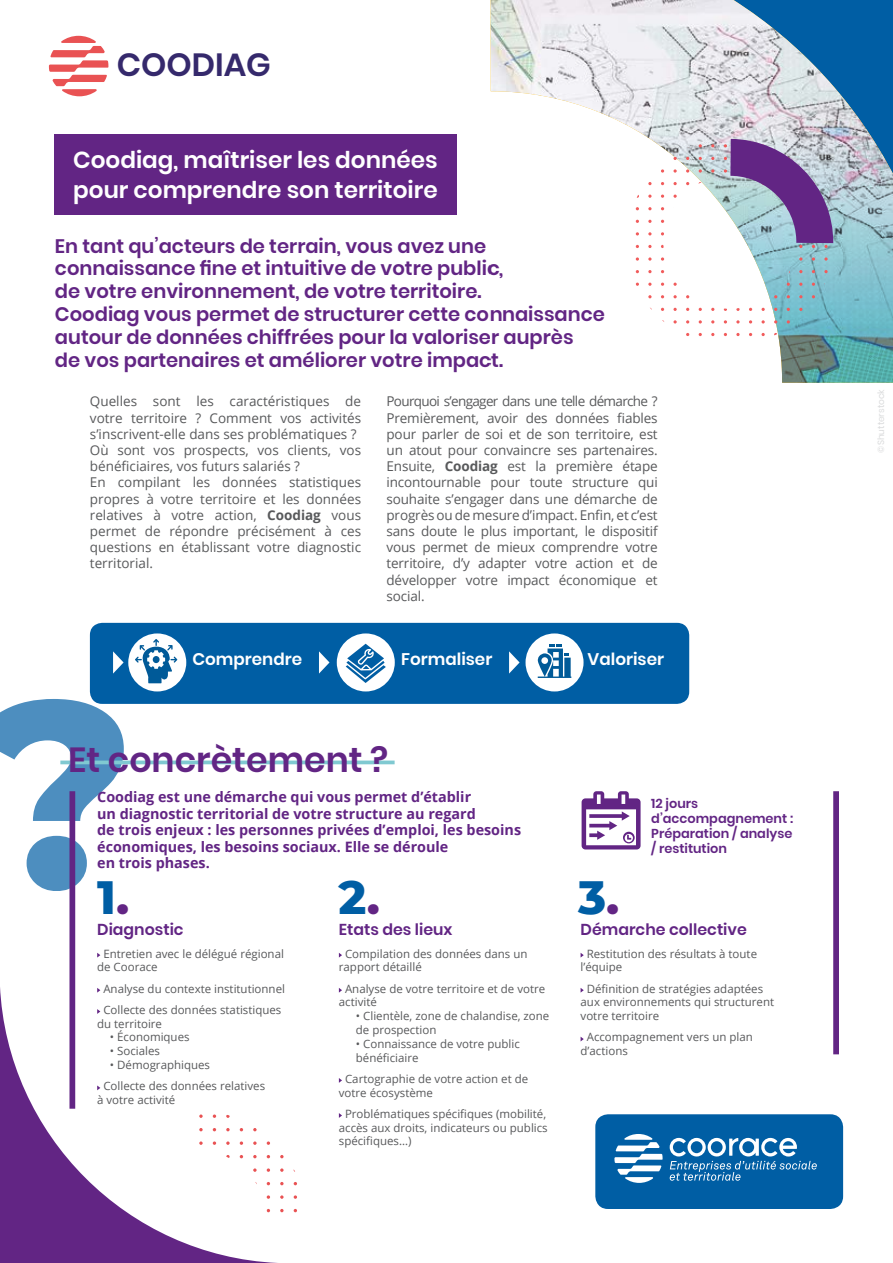
<style>
.page{position:relative;width:893px;height:1263px;background:#fff}
.page>*{position:absolute;margin:0;border:0;box-sizing:border-box;transform-origin:0 0}
.t1{font:800 265.65px "Montserrat Alternates";color:#005ea4}
.t2{font:800 46.65px "Montserrat Alternates";color:#005ea4}
.t3{font:600 34.8px "Poppins";color:#622584}
.t4{font:600 32.1px "Poppins";color:#35296c}
.t5{font:600 23.1px/30px "Poppins";color:#fff}
.t6{font:600 19.5px/22.8px "Poppins";color:#622584}
.t7{font:600 16.8px "Poppins";color:#fff}
.t8{font:600 15.75px "Poppins";color:#622584}
.t9{font:700 14.4px/16.5px "Open Sans";color:#622584}
.t10{font:13.5px/16.2px "Open Sans";color:#58595b}
.t11{font:600 12.9px/15px "Poppins";color:#622584}
.t12{font:11.55px/13.8px "Open Sans";color:#58595b}
.t13{font:9px "Poppins";color:#dadbdc}
.s1{font-weight:700}
.s2{color:#622584}
</style>
<div class="page">
<div style="left:595px;top:1114px;width:248px;height:95px;background:#005ea4;border-radius:13px"></div>
<svg style="left:614px;top:1134px;width:49px;height:49px"></svg>
<svg style="left:670px;top:1138px;width:147px;height:43px"></svg>
<div style="left:55px;top:134px;width:402px;height:81px;background:#622584"></div>
<svg style="left:491px;top:0;width:402px;height:383px"></svg>
<svg style="left:0;top:972px;width:283px;height:291px"></svg>
<svg style="left:60px;top:760px;width:335px;height:4px"></svg>
<svg style="left:97px;top:988px;width:3px;height:5px"></svg>
<svg style="left:97px;top:1009px;width:3px;height:5px"></svg>
<svg style="left:97px;top:1085px;width:3px;height:5px"></svg>
<svg style="left:582px;top:791px;width:59px;height:58px"></svg>
<div style="left:69px;top:791px;width:6px;height:318px;background:#622584"></div>
<div style="left:833px;top:791px;width:6px;height:263px;background:#622584"></div>
<svg style="left:280px;top:1209px;width:4px;height:3px"></svg>
<svg style="left:294px;top:1195px;width:3px;height:4px"></svg>
<svg style="left:280px;top:1195px;width:4px;height:4px"></svg>
<svg style="left:267px;top:1195px;width:3px;height:4px"></svg>
<svg style="left:280px;top:1182px;width:4px;height:3px"></svg>
<svg style="left:253px;top:1182px;width:4px;height:3px"></svg>
<svg style="left:280px;top:1168px;width:4px;height:4px"></svg>
<svg style="left:267px;top:1168px;width:3px;height:4px"></svg>
<svg style="left:253px;top:1168px;width:4px;height:4px"></svg>
<svg style="left:240px;top:1168px;width:3px;height:4px"></svg>
<svg style="left:280px;top:1155px;width:4px;height:3px"></svg>
<svg style="left:253px;top:1155px;width:4px;height:3px"></svg>
<svg style="left:226px;top:1155px;width:4px;height:3px"></svg>
<svg style="left:267px;top:1141px;width:3px;height:4px"></svg>
<svg style="left:253px;top:1141px;width:4px;height:4px"></svg>
<svg style="left:240px;top:1141px;width:3px;height:4px"></svg>
<svg style="left:226px;top:1141px;width:4px;height:4px"></svg>
<svg style="left:213px;top:1141px;width:3px;height:4px"></svg>
<svg style="left:199px;top:1141px;width:4px;height:4px"></svg>
<svg style="left:253px;top:1128px;width:4px;height:3px"></svg>
<svg style="left:226px;top:1128px;width:4px;height:3px"></svg>
<svg style="left:199px;top:1128px;width:4px;height:3px"></svg>
<svg style="left:226px;top:1114px;width:4px;height:4px"></svg>
<svg style="left:213px;top:1114px;width:3px;height:4px"></svg>
<svg style="left:199px;top:1114px;width:4px;height:4px"></svg>
<svg style="left:761px;top:333px;width:4px;height:3px"></svg>
<svg style="left:736px;top:333px;width:4px;height:3px"></svg>
<svg style="left:761px;top:320px;width:4px;height:3px"></svg>
<svg style="left:736px;top:320px;width:4px;height:3px"></svg>
<svg style="left:673px;top:320px;width:4px;height:3px"></svg>
<svg style="left:761px;top:308px;width:4px;height:3px"></svg>
<svg style="left:736px;top:308px;width:4px;height:3px"></svg>
<svg style="left:673px;top:308px;width:4px;height:3px"></svg>
<svg style="left:648px;top:308px;width:4px;height:3px"></svg>
<svg style="left:761px;top:295px;width:4px;height:3px"></svg>
<svg style="left:673px;top:295px;width:4px;height:3px"></svg>
<svg style="left:648px;top:295px;width:4px;height:3px"></svg>
<svg style="left:673px;top:283px;width:4px;height:3px"></svg>
<svg style="left:648px;top:283px;width:4px;height:3px"></svg>
<svg style="left:824px;top:270px;width:4px;height:3px"></svg>
<svg style="left:648px;top:270px;width:4px;height:3px"></svg>
<svg style="left:824px;top:257px;width:4px;height:4px"></svg>
<svg style="left:812px;top:257px;width:3px;height:4px"></svg>
<svg style="left:799px;top:257px;width:3px;height:4px"></svg>
<svg style="left:661px;top:257px;width:3px;height:4px"></svg>
<svg style="left:648px;top:257px;width:4px;height:4px"></svg>
<svg style="left:636px;top:257px;width:3px;height:4px"></svg>
<svg style="left:648px;top:245px;width:4px;height:3px"></svg>
<svg style="left:648px;top:232px;width:4px;height:3px"></svg>
<svg style="left:648px;top:220px;width:4px;height:3px"></svg>
<svg style="left:673px;top:207px;width:4px;height:3px"></svg>
<svg style="left:648px;top:207px;width:4px;height:3px"></svg>
<svg style="left:673px;top:195px;width:4px;height:3px"></svg>
<svg style="left:648px;top:195px;width:4px;height:3px"></svg>
<svg style="left:673px;top:182px;width:4px;height:3px"></svg>
<svg style="left:648px;top:182px;width:4px;height:3px"></svg>
<svg style="left:711px;top:169px;width:3px;height:4px"></svg>
<svg style="left:699px;top:169px;width:3px;height:4px"></svg>
<svg style="left:686px;top:169px;width:3px;height:4px"></svg>
<svg style="left:673px;top:169px;width:4px;height:4px"></svg>
<svg style="left:661px;top:169px;width:3px;height:4px"></svg>
<svg style="left:649px;top:169px;width:3px;height:4px"></svg>
<svg style="left:673px;top:157px;width:4px;height:3px"></svg>
<svg style="left:724px;top:139px;width:110px;height:109px"></svg>
<div style="left:90px;top:623px;width:599px;height:81px;background:#005ea4;border-radius:12px"></div>
<div style="left:337px;top:633px;width:58px;height:58px;background:#fff;border-radius:50%"></div>
<div style="left:128px;top:633px;width:58px;height:58px;background:#fff;border-radius:50%"></div>
<div style="left:525px;top:633px;width:58px;height:58px;background:#fff;border-radius:50%"></div>
<svg style="left:113px;top:651px;width:11px;height:22px"></svg>
<svg style="left:319px;top:651px;width:10px;height:22px"></svg>
<svg style="left:509px;top:651px;width:11px;height:22px"></svg>
<svg style="left:346px;top:644px;width:40px;height:39px"></svg>
<svg style="left:49px;top:36px;width:59px;height:60px"></svg>
<svg style="left:135px;top:639px;width:42px;height:44px"></svg>
<svg style="left:538px;top:644px;width:33px;height:34px"></svg>
<h3 class="t4" style="left:117px;top:46px;width:156px">COODIAG</h3>
<h3 class="t5" style="left:73px;top:145px;width:366px">Coodiag, maîtriser les données pour comprendre son territoire</h3>
<p class="t6" style="left:55px;top:235px;width:552px">En tant qu’acteurs de terrain, vous avez une connaissance fine et intuitive de votre public,<br>de votre environnement, de votre territoire.<br>Coodiag vous permet de structurer cette connaissance autour de données chiffrées pour la valoriser auprès<br>de vos partenaires et améliorer votre impact.</p>
<p class="t10" style="left:90px;top:393px;width:273px">Quelles sont les caractéristiques de votre territoire ? Comment vos activités s’inscrivent-elle dans ses problématiques ?<br>Où sont vos prospects, vos clients, vos bénéficiaires, vos futurs salariés ?<br>En compilant les données statistiques propres à votre territoire et les données relatives à votre action, <span class="s1">Coodiag</span> vous permet de répondre précisément à ces questions en établissant votre diagnostic territorial.</p>
<p class="t10" style="left:386px;top:393px;width:273px;text-align:justify">Pourquoi s’engager dans une telle démarche ?<br>Premièrement, avoir des données fiables pour parler de soi et de son territoire, est un atout pour convaincre ses partenaires.<br>Ensuite, <span class="s1">Coodiag</span> est la première étape incontournable pour toute structure qui souhaite s’engager dans une démarche de progrès ou de mesure d’impact. Enfin, et c’est sans doute le plus important, le dispositif vous permet de mieux comprendre votre territoire, d’y adapter votre action et de développer votre impact économique et social.</p>
<p class="t7" style="left:192px;top:649px;width:111px">Comprendre</p>
<p class="t7" style="left:401px;top:649px;width:93px">Formaliser</p>
<p class="t7" style="left:588px;top:649px;width:78px">Valoriser</p>
<h1 class="t1" style="left:-23px;top:600px;width:160px">?</h1>
<h3 class="t3" style="left:68px;top:740px;width:322px">Et concrètement ?</h3>
<p class="t9" style="left:97px;top:788px;width:425px">Coodiag est une démarche qui vous permet d’établir<br>un diagnostic territorial de votre structure au regard<br>de trois enjeux : les personnes privées d’emploi, les besoins économiques, les besoins sociaux. Elle se déroule<br>en trois phases.</p>
<h2 class="t2" style="left:97px;top:863px;width:34px">1<span class="s2">.</span></h2>
<h2 class="t2" style="left:338px;top:863px;width:43px">2<span class="s2">.</span></h2>
<h2 class="t2" style="left:578px;top:863px;width:43px">3<span class="s2">.</span></h2>
<p class="t11" style="left:651px;top:796px;width:144px">12 jours d’accompagnement :<br>Préparation / analyse / restitution</p>
<p class="t8" style="left:97px;top:920px;width:88px">Diagnostic</p>
<p class="t12" style="left:97px;top:946px;width:188px;text-indent:6px">Entretien avec le délégué régional de Coorace</p>
<p class="t12" style="left:103px;top:977px;width:183px;line-height:21.3px">Analyse du contexte institutionnel<br>Collecte des données statistiques</p>
<p class="t12" style="left:97px;top:1016px;width:66px">du territoire</p>
<p class="t12" style="left:110px;top:1030px;width:81px">• Économiques</p>
<p class="t12" style="left:110px;top:1044px;width:52px">• Sociales</p>
<p class="t12" style="left:103px;top:1054px;width:163px;line-height:21.3px;text-indent:7px">• Démographiques<br>Collecte des données relatives</p>
<p class="t12" style="left:97px;top:1093px;width:80px">à votre activité</p>
<p class="t8" style="left:339px;top:920px;width:115px">Etats des lieux</p>
<p class="t12" style="left:339px;top:946px;width:190px;text-indent:6px">Compilation des données dans un rapport détaillé</p>
<p class="t12" style="left:339px;top:981px;width:208px;text-indent:6px">Analyse de votre territoire et de votre activité</p>
<p class="t12" style="left:356px;top:1009px;width:195px">• Clientèle, zone de chalandise, zone de prospection</p>
<p class="t12" style="left:356px;top:1036px;width:165px">• Connaissance de votre public bénéficiaire</p>
<p class="t12" style="left:339px;top:1071px;width:191px;text-indent:6px">Cartographie de votre action et de votre écosystème</p>
<p class="t12" style="left:339px;top:1106px;width:210px;text-indent:6px">Problématiques spécifiques (mobilité, accès aux droits, indicateurs ou publics spécifiques…)</p>
<p class="t8" style="left:581px;top:920px;width:168px">Démarche collective</p>
<p class="t12" style="left:581px;top:946px;width:178px;text-indent:6px">Restitution des résultats à toute l’équipe</p>
<p class="t12" style="left:581px;top:981px;width:195px;text-indent:6px">Définition de stratégies adaptées aux environnements qui structurent votre territoire</p>
<p class="t12" style="left:581px;top:1030px;width:174px;text-indent:6px">Accompagnement vers un plan d’actions</p>
<p class="t13" style="left:876px;top:453px;width:65px;rotate:-90deg">©Shutterstock</p>
</div>
